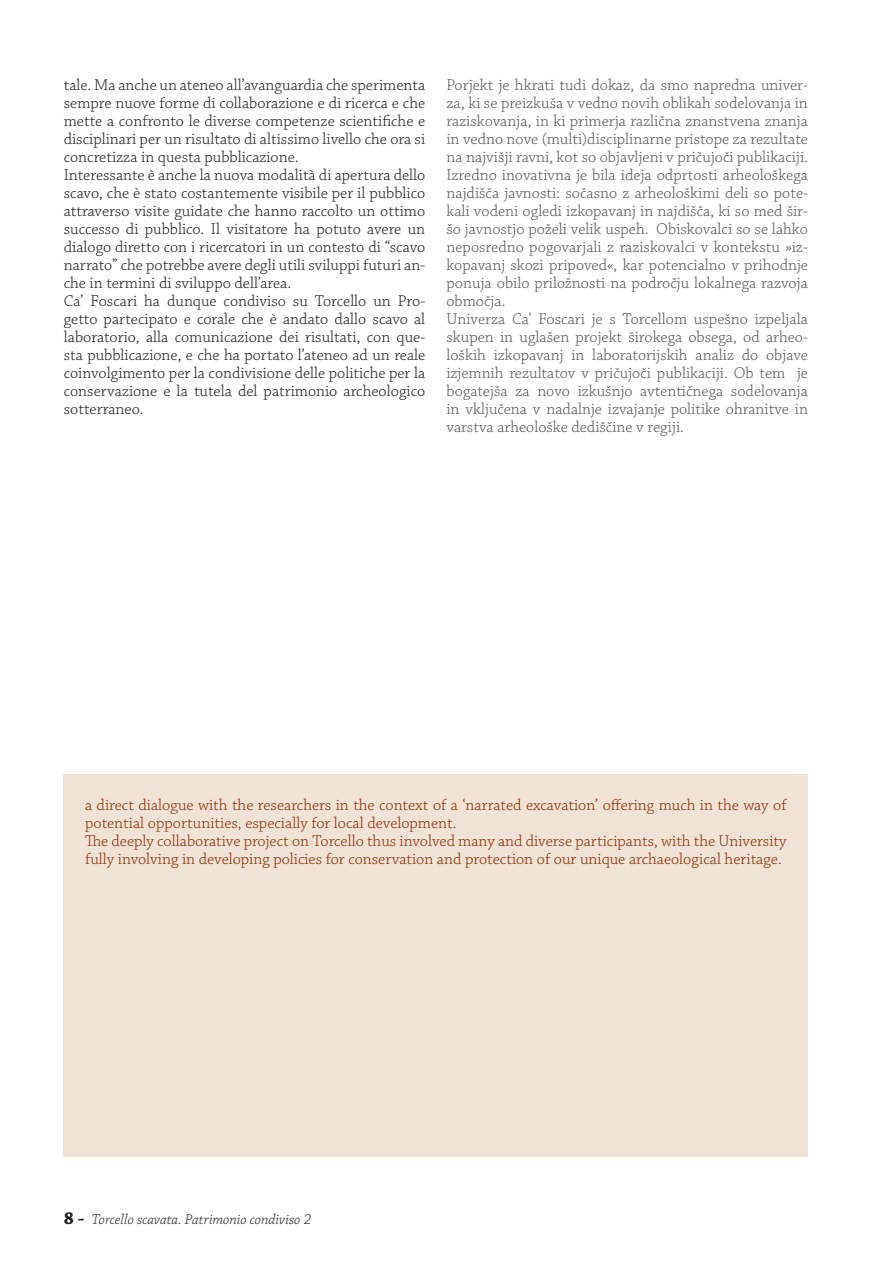
<style>
.page{position:relative;width:893px;height:1263px;background:#fff}
.page>*{position:absolute;margin:0;border:0;box-sizing:border-box;transform-origin:0 0}
.testo_SLO{font:300 16.5px/18px "Chaparral Pro";color:#57585a;text-align:justify}
.testo_ITA{font:300 16.5px/18px "Chaparral Pro";color:#231f20;text-align:justify}
.testo_ING{font:300 16.5px/18px "Chaparral Pro";color:#8c2f01}
.t1{font:italic 300 15px "Chaparral Pro";color:#231f20}
.s1{font-weight:700;font-style:normal;font-size:18px}
</style>
<div class="page">
<div style="left:64px;top:774px;width:744px;height:383px;background:#f1e2d6"></div>
<p class="testo_ITA" style="left:64px;top:77px;width:363px">tale. Ma anche un ateneo all’avanguardia che sperimenta sempre nuove forme di collaborazione e di ricerca e che mette a confronto le diverse competenze scientifiche e disciplinari per un risultato di altissimo livello che ora si concretizza in questa pubblicazione.</p>
<p class="testo_ITA" style="left:64px;top:167px;width:363px">Interessante è anche la nuova modalità di apertura dello scavo, che è stato costantemente visibile per il pubblico attraverso visite guidate che hanno raccolto un ottimo successo di pubblico. Il visitatore ha potuto avere un dialogo diretto con i ricercatori in un contesto di “scavo narrato” che potrebbe avere degli utili sviluppi futuri an&shy;che in termini di sviluppo dell’area.</p>
<p class="testo_ITA" style="left:64px;top:293px;width:363px">Ca’ Foscari ha dunque condiviso su Torcello un Pro&shy;getto partecipato e corale che è andato dallo scavo al laboratorio, alla comunicazione dei risultati, con que&shy;sta pubblicazione, e che ha portato l’ateneo ad un reale coinvolgimento per la condivisione delle politiche per la conservazione e la tutela del patrimonio archeologico sotterraneo.</p>
<p class="testo_SLO" style="left:446px;top:77px;width:363px">Porjekt je hkrati tudi dokaz, da smo napredna univer&shy;za, ki se preizkuša v vedno novih oblikah sodelovanja in raziskovanja, in ki primerja različna znanstvena znanja in vedno nove (multi)disciplinarne pristope za rezultate na najvišji ravni, kot so objavljeni v pričujoči publikaciji.</p>
<p class="testo_SLO" style="left:446px;top:167px;width:363px">Izredno inovativna je bila ideja odprtosti arheološkega najdišča javnosti: sočasno z arheološkimi deli so pote&shy;kali vodeni ogledi izkopavanj in najdišča, ki so med šir&shy;šo javnostjo poželi velik uspeh. Obiskovalci so se lahko neposredno pogovarjali z raziskovalci v kontekstu »iz&shy;kopavanj skozi pripoved«, kar potencialno v prihodnje ponuja obilo priložnosti na področju lokalnega razvoja območja.</p>
<p class="testo_SLO" style="left:446px;top:311px;width:363px">Univerza Ca' Foscari je s Torcellom uspešno izpeljala skupen in uglašen projekt širokega obsega, od arheo&shy;loških izkopavanj in laboratorijskih analiz do objave izjemnih rezultatov v pričujoči publikaciji. Ob tem je bogatejša za novo izkušnjo avtentičnega sodelovanja in vključena v nadalnje izvajanje politike ohranitve in varstva arheološke dediščine v regiji.</p>
<p class="testo_ING" style="left:85px;top:797px;width:703px">a direct dialogue with the researchers in the context of a ‘narrated excavation’ offering much in the way of potential opportunities, especially for local development.</p>
<p class="testo_ING" style="left:85px;top:833px;width:703px">The deeply collaborative project on Torcello thus involved many and diverse participants, with the University fully involving in developing policies for conservation and protection of our unique archaeological heritage.</p>
<p class="t1" style="left:64px;top:1211px;width:249px"><span class="s1">8 -</span> Torcello scavata. Patrimonio condiviso 2</p>
</div>
